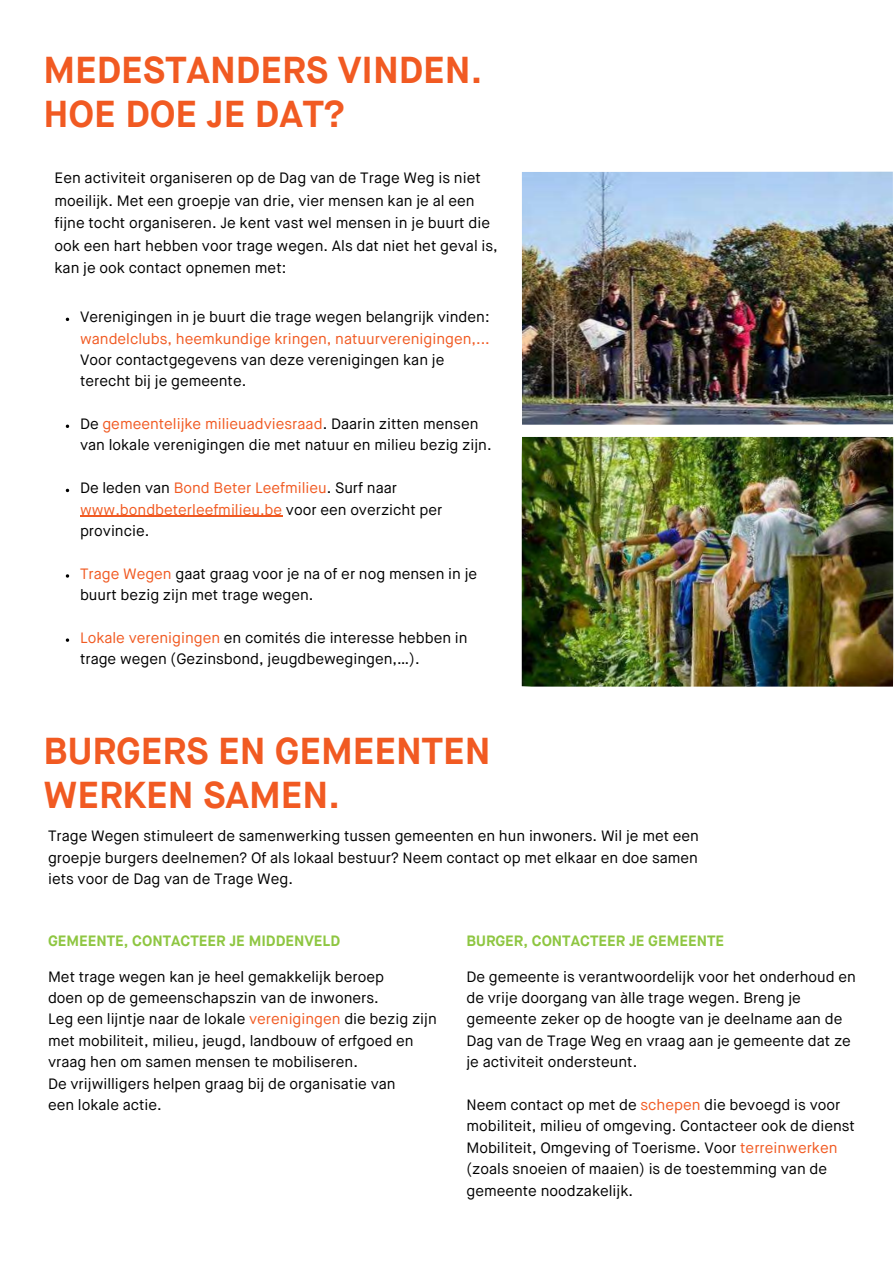
<style>
.page{position:relative;width:894px;height:1264px;background:#fff}
.page>*{position:absolute;margin:0;border:0;box-sizing:border-box;transform-origin:0 0}
.t1{font:700 37.5px/43.8px "Maison Neue";color:#f15a22}
.t2{font:15px/21.3px "Maison Neue";color:#000}
.t3{font:700 15px "Maison Neue";color:#8ec641}
.t4{font:15px "Maison Neue";color:#f15a22}
.s1{color:#f15a22}
</style>
<div class="page">
<img style="left:521px;top:172px;width:371px;height:252px">
<img style="left:521px;top:437px;width:371px;height:249px">
<svg style="left:66px;top:424px;width:3px;height:4px"></svg>
<hr style="left:80px;top:516px;width:202px;height:1px;background:#f15a22">
<svg style="left:66px;top:638px;width:3px;height:4px"></svg>
<h1 class="t1" style="left:43px;top:51px;width:440px">MEDESTANDERS VINDEN.<br>HOE DOE JE DAT?</h1>
<p class="t2" style="left:54px;top:168px;width:445px;line-height:22.5px">Een activiteit organiseren op de Dag van de Trage Weg is niet moeilijk. Met een groepje van drie, vier mensen kan je al een fijne tocht organiseren. Je kent vast wel mensen in je buurt die ook een hart hebben voor trage wegen. Als dat niet het geval is, kan je ook contact opnemen met:</p>
<p class="t2" style="left:80px;top:307px;width:411px">Verenigingen in je buurt die trage wegen belangrijk vinden:</p>
<p class="t4" style="left:80px;top:332px;width:411px">wandelclubs, heemkundige kringen, natuurverenigingen,...</p>
<p class="t2" style="left:80px;top:350px;width:366px">Voor contactgegevens van deze verenigingen kan je terecht bij je gemeente.</p>
<p class="t2" style="left:80px;top:414px;width:413px">De <span class="s1">gemeentelijke milieuadviesraad</span>. Daarin zitten mensen van lokale verenigingen die met natuur en milieu bezig zijn.</p>
<p class="t2" style="left:80px;top:478px;width:364px">De leden van <span class="s1">Bond Beter Leefmilieu</span>. Surf naar <span class="s1">www.bondbeterleefmilieu.be</span> voor een overzicht per provincie.</p>
<p class="t2" style="left:80px;top:564px;width:398px"><span class="s1">Trage Wegen</span> gaat graag voor je na of er nog mensen in je buurt bezig zijn met trage wegen.</p>
<p class="t2" style="left:80px;top:628px;width:389px"><span class="s1">Lokale verenigingen</span> en comités die interesse hebben in trage wegen (Gezinsbond, jeugdbewegingen,…).</p>
<h1 class="t1" style="left:43px;top:732px;width:448px">BURGERS EN GEMEENTEN<br>WERKEN SAMEN.</h1>
<p class="t2" style="left:48px;top:826px;width:652px;text-align:justify">Trage Wegen stimuleert de samenwerking tussen gemeenten en hun inwoners. Wil je met een groepje burgers deelnemen? Of als lokaal bestuur? Neem contact op met elkaar en doe samen iets voor de Dag van de Trage Weg.</p>
<p class="t3" style="left:48px;top:934px;width:293px">GEMEENTE, CONTACTEER JE MIDDENVELD</p>
<p class="t2" style="left:48px;top:966px;width:390px">Met trage wegen kan je heel gemakkelijk beroep<br>doen op de gemeenschapszin van de inwoners.<br>Leg een lijntje naar de lokale <span class="s1">verenigingen</span> die bezig zijn met mobiliteit, milieu, jeugd, landbouw of erfgoed en vraag hen om samen mensen te mobiliseren.<br>De vrijwilligers helpen graag bij de organisatie van<br>een lokale actie.</p>
<p class="t3" style="left:466px;top:934px;width:259px">BURGER, CONTACTEER JE GEMEENTE</p>
<p class="t2" style="left:466px;top:966px;width:391px">De gemeente is verantwoordelijk voor het onderhoud en de vrije doorgang van àlle trage wegen. Breng je gemeente zeker op de hoogte van je deelname aan de Dag van de Trage Weg en vraag aan je gemeente dat ze je activiteit ondersteunt.</p>
<p class="t2" style="left:466px;top:1095px;width:390px">Neem contact op met de <span class="s1">schepen</span> die bevoegd is voor mobiliteit, milieu of omgeving. Contacteer ook de dienst Mobiliteit, Omgeving of Toerisme. Voor <span class="s1">terreinwerken </span>(zoals snoeien of maaien) is de toestemming van de gemeente noodzakelijk.</p>
</div>
